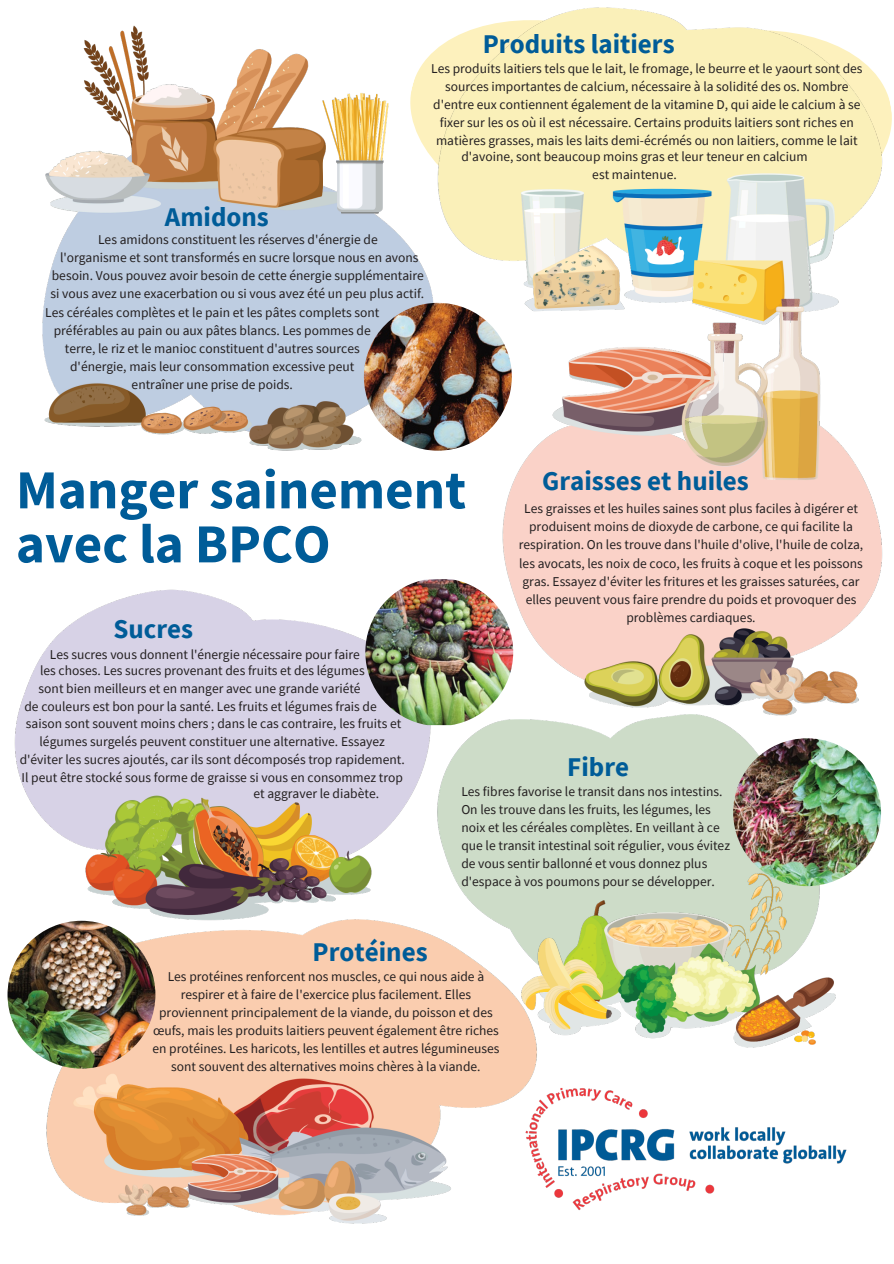
<style>
.page{position:relative;width:894px;height:1264px;background:#fff}
.page>*{position:absolute;margin:0;border:0;box-sizing:border-box;transform-origin:0 0}
.t1{font:700 55.05px/54px "Source Sans Pro";color:#005c98}
.t2{font:700 27px "Source Sans Pro";color:#005c98}
.t3{font:13.5px/18px "Source Sans Pro";color:#231f20;text-align:center}
</style>
<div class="page">
<img style="left:8px;top:7px;width:880px;height:1217px">
<img style="left:8px;top:920px;width:147px;height:148px;border-radius:50%">
<img style="left:365px;top:579px;width:148px;height:146px">
<img style="left:35px;top:18px;width:405px;height:439px">
<img style="left:513px;top:866px;width:329px;height:188px">
<img style="left:518px;top:1080px;width:334px;height:137px">
<img style="left:364px;top:303px;width:147px;height:147px;border-radius:50%">
<img style="left:733px;top:738px;width:147px;height:148px;border-radius:50%">
<h1 class="t2" style="left:482px;top:26px;width:193px">Produits laitiers</h1>
<p class="t3" style="left:431px;top:59px;width:433px">Les produits laitiers tels que le lait, le fromage, le beurre et le yaourt sont des sources importantes de calcium, nécessaire à la solidité des os. Nombre d'entre eux contiennent également de la vitamine D, qui aide le calcium à se fixer sur les os où il est nécessaire. Certains produits laitiers sont riches en matières grasses, mais les laits demi-écrémés ou non laitiers, comme le lait</p>
<p class="t2" style="left:165px;top:199px;width:105px">Amidons</p>
<p class="t3" style="left:98px;top:230px;width:281px">Les amidons constituent les réserves d'énergie de</p>
<h2 class="t3" style="left:50px;top:248px;width:375px">l'organisme et sont transformés en sucre lorsque nous en avons besoin. Vous pouvez avoir besoin de cette énergie supplémentaire si vous avez une exacerbation ou si vous avez été un peu plus actif.</h2>
<p class="t3" style="left:45px;top:303px;width:336px">Les céréales complètes et le pain et les pâtes complets sont préférables au pain ou aux pâtes blancs. Les pommes de terre, le riz et le manioc constituent d'autres sources d'énergie, mais leur consommation excessive peut entraîner une prise de poids.</p>
<p class="t3" style="left:461px;top:147px;width:347px">d'avoine, sont beaucoup moins gras et leur teneur en calcium est maintenue.</p>
<p class="t1" style="left:16px;top:462px;width:451px">Manger sainement avec la BPCO</p>
<p class="t2" style="left:113px;top:611px;width:81px">Sucres</p>
<p class="t3" style="left:50px;top:645px;width:311px">Les sucres vous donnent l'énergie nécessaire pour faire</p>
<h2 class="t3" style="left:39px;top:661px;width:327px;text-align:left">les choses. Les sucres provenant des fruits et des légumes sont bien meilleurs et en manger avec une grande variété</h2>
<p class="t3" style="left:24px;top:697px;width:353px">de couleurs est bon pour la santé. Les fruits et légumes frais de</p>
<h2 class="t2" style="left:542px;top:463px;width:208px">Graisses et huiles</h2>
<p class="t3" style="left:518px;top:499px;width:346px">Les graisses et les huiles saines sont plus faciles à digérer et produisent moins de dioxyde de carbone, ce qui facilite la respiration. On les trouve dans l'huile d'olive, l'huile de colza, les avocats, les noix de coco, les fruits à coque et les poissons gras. Essayez d'éviter les fritures et les graisses saturées, car elles peuvent vous faire prendre du poids et provoquer des problèmes cardiaques.</p>
<p class="t3" style="left:20px;top:714px;width:386px">saison sont souvent moins chers ; dans le cas contraire, les fruits et légumes surgelés peuvent constituer une alternative. Essayez d'éviter les sucres ajoutés, car ils sont décomposés trop rapidement.<br>Il peut être stocké sous forme de graisse si vous en consommez trop</p>
<p class="t3" style="left:253px;top:784px;width:127px">et aggraver le diabète.</p>
<p class="t2" style="left:312px;top:933px;width:116px">Protéines</p>
<p class="t2" style="left:567px;top:749px;width:63px">Fibre</p>
<p class="t3" style="left:461px;top:781px;width:270px;text-align:left">Les fibres favorise le transit dans nos intestins.<br>On les trouve dans les fruits, les légumes, les noix et les céréales complètes. En veillant à ce que le transit intestinal soit régulier, vous évitez de vous sentir ballonné et vous donnez plus d'espace à vos poumons pour se développer.</p>
<p class="t3" style="left:152px;top:966px;width:348px">Les protéines renforcent nos muscles, ce qui nous aide à respirer et à faire de l'exercice plus facilement. Elles proviennent principalement de la viande, du poisson et des œufs, mais les produits laitiers peuvent également être riches en protéines. Les haricots, les lentilles et autres légumineuses sont souvent des alternatives moins chères à la viande.</p>
</div>
